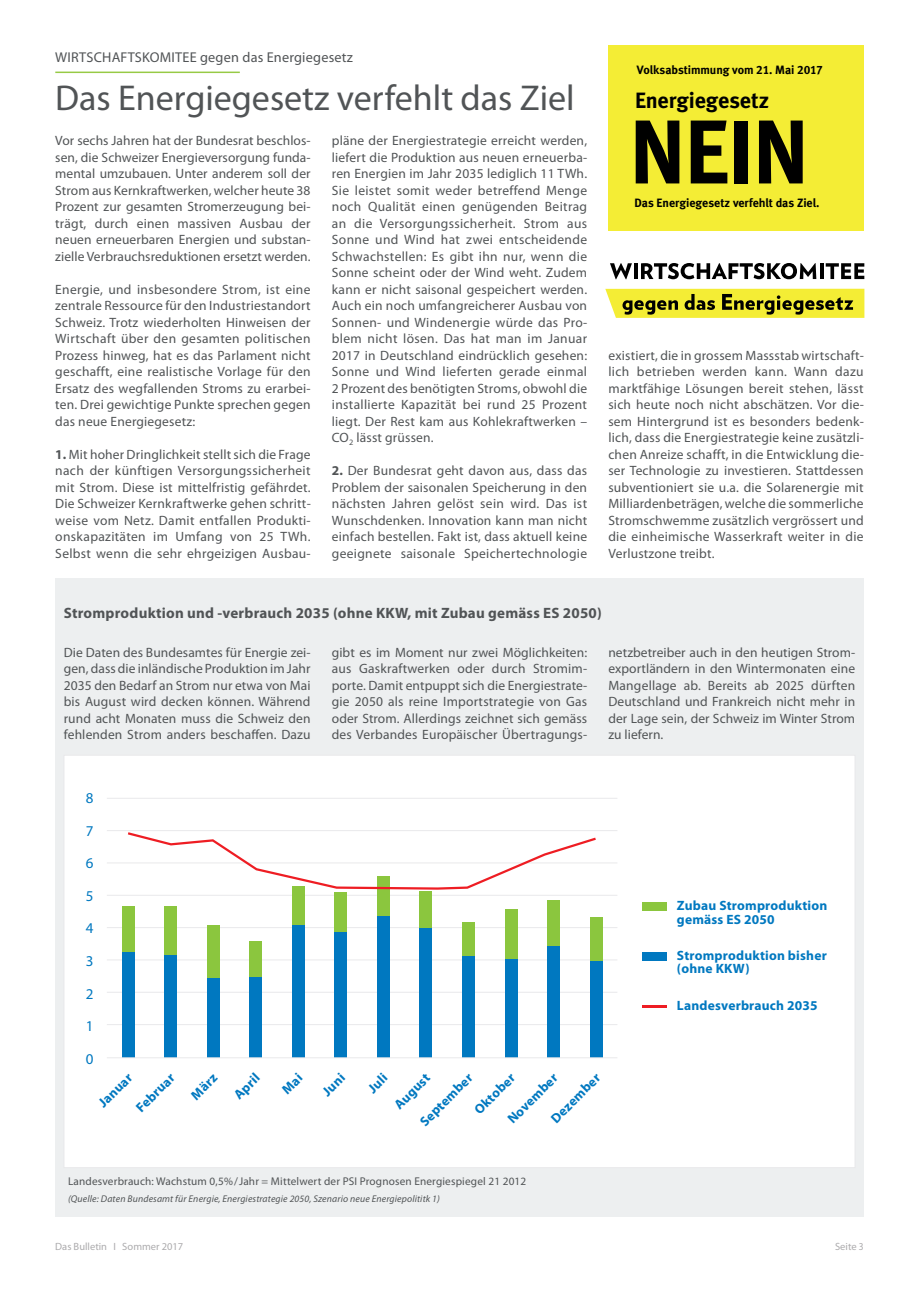
<style>
.page{position:relative;width:919px;height:1289px;background:#fff}
.page>*{position:absolute;margin:0;border:0;box-sizing:border-box;transform-origin:0 0}
.t1{font:90.45px "Meta Bold LF";color:#000}
.t2{font:36px "Myriad Pro";color:#515456}
.t3{font:22.05px "Meta Bold LF";color:#000}
.t4{font:700 15px "Myriad Pro";letter-spacing:.015em;color:#515456}
.t5{font:15px/32.5px "Myriad Pro";color:#0078c0;text-align:justify}
.t6{font:14.25px "Myriad Pro";letter-spacing:.015em;color:#515456}
.t7{font:13.5px/16.5px "Myriad Pro";letter-spacing:.015em;color:#515456;text-align:justify}
.t8{font:700 13.5px/13.2px "Myriad Pro";letter-spacing:.015em;color:#0078c0}
.t9{font:12px "Meta Bold LF";letter-spacing:-.005em;color:#000}
.t10{font:11.25px "Myriad Pro";letter-spacing:.015em;color:#515456}
.t11{font:10.5px "Myriad Pro";color:#acabad}
.t12{font:italic 9.75px "Myriad Pro";letter-spacing:.015em;color:#515456}
.s1{font-weight:700}
</style>
<div class="page">
<div style="left:55px;top:578px;width:808px;height:638px;background:#edeff0"></div>
<div style="left:64px;top:755px;width:790px;height:412px;background:#fff"></div>
<hr style="left:55px;top:72px;width:185px;height:1px;background:#97ca46">
<hr style="left:107px;top:798px;width:510px;height:1px;background:#e9e9eb">
<hr style="left:107px;top:830px;width:510px;height:1px;background:#e9e9eb">
<hr style="left:107px;top:862px;width:510px;height:1px;background:#e9e9eb">
<hr style="left:107px;top:894px;width:510px;height:1px;background:#e9e9eb">
<hr style="left:107px;top:927px;width:510px;height:1px;background:#e9e9eb">
<hr style="left:107px;top:959px;width:510px;height:1px;background:#e9e9eb">
<hr style="left:107px;top:991px;width:510px;height:1px;background:#e9e9eb">
<hr style="left:107px;top:1024px;width:510px;height:1px;background:#e9e9eb">
<div style="left:122px;top:951px;width:12px;height:106px;background:#0078c0"></div>
<div style="left:164px;top:954px;width:13px;height:103px;background:#0078c0"></div>
<div style="left:207px;top:977px;width:12px;height:80px;background:#0078c0"></div>
<div style="left:249px;top:976px;width:13px;height:81px;background:#0078c0"></div>
<div style="left:292px;top:924px;width:13px;height:133px;background:#0078c0"></div>
<div style="left:334px;top:931px;width:13px;height:126px;background:#0078c0"></div>
<div style="left:377px;top:915px;width:13px;height:142px;background:#0078c0"></div>
<div style="left:419px;top:927px;width:13px;height:130px;background:#0078c0"></div>
<div style="left:462px;top:955px;width:13px;height:102px;background:#0078c0"></div>
<div style="left:504px;top:958px;width:13px;height:99px;background:#0078c0"></div>
<div style="left:547px;top:945px;width:13px;height:112px;background:#0078c0"></div>
<div style="left:589px;top:961px;width:13px;height:96px;background:#0078c0"></div>
<div style="left:122px;top:906px;width:12px;height:45px;background:#8bc63e"></div>
<div style="left:164px;top:906px;width:13px;height:48px;background:#8bc63e"></div>
<div style="left:207px;top:925px;width:12px;height:52px;background:#8bc63e"></div>
<div style="left:249px;top:940px;width:13px;height:36px;background:#8bc63e"></div>
<div style="left:292px;top:886px;width:13px;height:38px;background:#8bc63e"></div>
<div style="left:334px;top:892px;width:13px;height:39px;background:#8bc63e"></div>
<div style="left:377px;top:875px;width:13px;height:40px;background:#8bc63e"></div>
<div style="left:419px;top:891px;width:13px;height:36px;background:#8bc63e"></div>
<div style="left:462px;top:922px;width:13px;height:33px;background:#8bc63e"></div>
<div style="left:504px;top:908px;width:13px;height:50px;background:#8bc63e"></div>
<div style="left:547px;top:900px;width:13px;height:45px;background:#8bc63e"></div>
<div style="left:589px;top:917px;width:13px;height:44px;background:#8bc63e"></div>
<div style="left:642px;top:902px;width:25px;height:8px;background:#8bc63e"></div>
<div style="left:642px;top:952px;width:25px;height:8px;background:#0078c0"></div>
<hr style="left:642px;top:1005px;width:25px;height:3px;background:#ee1d23">
<svg style="left:128px;top:832px;width:468px;height:57px"></svg>
<hr style="left:107px;top:1057px;width:510px;height:1px;background:#e9e9eb">
<svg style="left:605px;top:289px;width:259px;height:29px;background:#c5bf2f"></svg>
<svg style="left:610px;top:263px;width:22px;height:16px"></svg>
<svg style="left:634px;top:263px;width:3px;height:16px"></svg>
<svg style="left:641px;top:263px;width:175px;height:16px"></svg>
<svg style="left:820px;top:263px;width:3px;height:16px"></svg>
<svg style="left:825px;top:263px;width:39px;height:16px"></svg>
<div style="left:608px;top:46px;width:255px;height:8px;background:#f4ed35"></div>
<div style="left:608px;top:54px;width:255px;height:168px;background:#f4ed35"></div>
<div style="left:608px;top:222px;width:255px;height:9px;background:#f4ed35"></div>
<p class="t6" style="left:55px;top:52px;width:299px">WIRTSCHAFTSKOMITEE gegen das Energiegesetz</p>
<h2 class="t2" style="left:55px;top:85px;width:521px">Das Energiegesetz verfehlt das Ziel</h2>
<p class="t7" style="left:55px;top:133px;width:257px">Vor sechs Jahren hat der Bundesrat beschlos&shy;sen, die Schweizer Energieversorgung funda&shy;mental umzubauen. Unter anderem soll der Strom aus Kernkraftwerken, welcher heute 38<br>Prozent zur gesamten Stromerzeugung bei&shy;trägt, durch einen massiven Ausbau der neuen erneuerbaren Energien und substan&shy;zielle Verbrauchsreduktionen ersetzt werden.</p>
<p class="t7" style="left:55px;top:282px;width:257px">Energie, und insbesondere Strom, ist eine zentrale Ressource für den Industriestandort Schweiz. Trotz wiederholten Hinweisen der Wirtschaft über den gesamten politischen Prozess hinweg, hat es das Parlament nicht geschafft, eine realistische Vorlage für den Ersatz des wegfallenden Stroms zu erarbei&shy;ten. Drei gewichtige Punkte sprechen gegen das neue Energiegesetz:</p>
<p class="t7" style="left:55px;top:447px;width:257px"><span class="s1">1.</span> Mit hoher Dringlichkeit stellt sich die Frage nach der künftigen Versorgungssicherheit mit Strom. Diese ist mittelfristig gefährdet.<br>Die Schweizer Kernkraftwerke gehen schritt&shy;weise vom Netz. Damit entfallen Produkti&shy;onskapazitäten im Umfang von 25 TWh.<br>Selbst wenn die sehr ehrgeizigen Ausbau-</p>
<p class="t7" style="left:332px;top:133px;width:257px">pläne der Energiestrategie erreicht werden, liefert die Produktion aus neuen erneuerba&shy;ren Energien im Jahr 2035 lediglich 11 TWh.<br>Sie leistet somit weder betreffend Menge noch Qualität einen genügenden Beitrag an die Versorgungssicherheit. Strom aus Sonne und Wind hat zwei entscheidende Schwachstellen: Es gibt ihn nur, wenn die Sonne scheint oder der Wind weht. Zudem kann er nicht saisonal gespeichert werden.<br>Auch ein noch umfangreicherer Ausbau von Sonnen- und Windenergie würde das Pro&shy;blem nicht lösen. Das hat man im Januar 2017 in Deutschland eindrücklich gesehen:<br>Sonne und Wind lieferten gerade einmal 2 Prozent des benötigten Stroms, obwohl die installierte Kapazität bei rund 25 Prozent liegt. Der Rest kam aus Kohlekraftwerken – CO<sub>2</sub> lässt grüssen.</p>
<p class="t7" style="left:332px;top:463px;width:257px"><span class="s1">2.</span> Der Bundesrat geht davon aus, dass das Problem der saisonalen Speicherung in den nächsten Jahren gelöst sein wird. Das ist Wunschdenken. Innovation kann man nicht einfach bestellen. Fakt ist, dass aktuell keine geeignete saisonale Speichertechnologie</p>
<p class="t9" style="left:637px;top:65px;width:187px">Volksabstimmung vom 21. Mai 2017</p>
<h3 class="t3" style="left:635px;top:92px;width:136px">Energiegesetz</h3>
<h1 class="t1" style="left:629px;top:118px;width:181px">NEIN</h1>
<p class="t9" style="left:634px;top:198px;width:187px">Das Energiegesetz verfehlt das Ziel.</p>
<p class="t7" style="left:608px;top:348px;width:257px">existiert, die in grossem Massstab wirtschaft&shy;lich betrieben werden kann. Wann dazu marktfähige Lösungen bereit stehen, lässt sich heute noch nicht abschätzen. Vor die&shy;sem Hintergrund ist es besonders bedenk&shy;lich, dass die Energiestrategie keine zusätzli&shy;chen Anreize schafft, in die Entwicklung die&shy;ser Technologie zu investieren. Stattdessen subventioniert sie u.a. die Solarenergie mit Milliardenbeträgen, welche die sommerliche Stromschwemme zusätzlich vergrössert und die einheimische Wasserkraft weiter in die Verlustzone treibt.</p>
<p class="t4" style="left:64px;top:608px;width:539px">Stromproduktion und -verbrauch 2035 (ohne KKW, mit Zubau gemäss ES 2050)</p>
<p class="t7" style="left:64px;top:645px;width:248px">Die Daten des Bundesamtes für Energie zei&shy;gen, dass die inländische Produktion im Jahr 2035 den Bedarf an Strom nur etwa von Mai bis August wird decken können. Während rund acht Monaten muss die Schweiz den fehlenden Strom anders beschaffen. Dazu</p>
<p class="t7" style="left:332px;top:645px;width:257px">gibt es im Moment nur zwei Möglichkeiten: aus Gaskraftwerken oder durch Stromim&shy;porte. Damit entpuppt sich die Energiestrate&shy;gie 2050 als reine Importstrategie von Gas oder Strom. Allerdings zeichnet sich gemäss des Verbandes Europäischer Übertragungs-</p>
<p class="t7" style="left:608px;top:645px;width:248px">netzbetreiber auch in den heutigen Strom&shy;exportländern in den Wintermonaten eine Mangellage ab. Bereits ab 2025 dürften Deutschland und Frankreich nicht mehr in der Lage sein, der Schweiz im Winter Strom zu liefern.</p>
<p class="t5" style="left:86px;top:783px;width:9px">8<br>7<br>6<br>5<br>4<br>3<br>2<br>1<br>0</p>
<p class="t8" style="left:97px;top:1101px;width:43px;rotate:-45deg">Januar</p>
<p class="t8" style="left:134px;top:1105px;width:50px;rotate:-45deg">Februar</p>
<p class="t8" style="left:189px;top:1093px;width:32px;rotate:-45deg">März</p>
<p class="t8" style="left:232px;top:1092px;width:32px;rotate:-45deg">April</p>
<p class="t8" style="left:321px;top:1089px;width:27px;rotate:-45deg">Juni</p>
<p class="t8" style="left:366px;top:1086px;width:23px;rotate:-45deg">Juli</p>
<p class="t8" style="left:393px;top:1102px;width:46px;rotate:-45deg">August</p>
<p class="t8" style="left:549px;top:1116px;width:65px;rotate:-45deg">Dezember</p>
<p class="t8" style="left:506px;top:1117px;width:66px;rotate:-45deg">November</p>
<p class="t8" style="left:418px;top:1119px;width:70px;rotate:-45deg">September</p>
<p class="t8" style="left:473px;top:1107px;width:53px;rotate:-45deg">Oktober</p>
<p class="t10" style="left:68px;top:1176px;width:459px">Landesverbrauch: Wachstum 0,5%/Jahr = Mittelwert der PSI Prognosen Energiespiegel 21 2012</p>
<p class="t12" style="left:68px;top:1194px;width:373px">(Quelle: Daten Bundesamt für Energie, Energiestrategie 2050, Szenario neue Energiepolititk 1)</p>
<p class="t8" style="left:677px;top:900px;width:152px">Zubau Stromproduktion gemäss ES 2050</p>
<p class="t8" style="left:677px;top:949px;width:151px">Stromproduktion bisher (ohne KKW)</p>
<p class="t8" style="left:677px;top:999px;width:142px">Landesverbrauch 2035</p>
<p class="t11" style="left:55px;top:1242px;width:129px">Das Bulletin I Sommer 2017</p>
<p class="t11" style="left:835px;top:1242px;width:30px">Seite 3</p>
</div>
